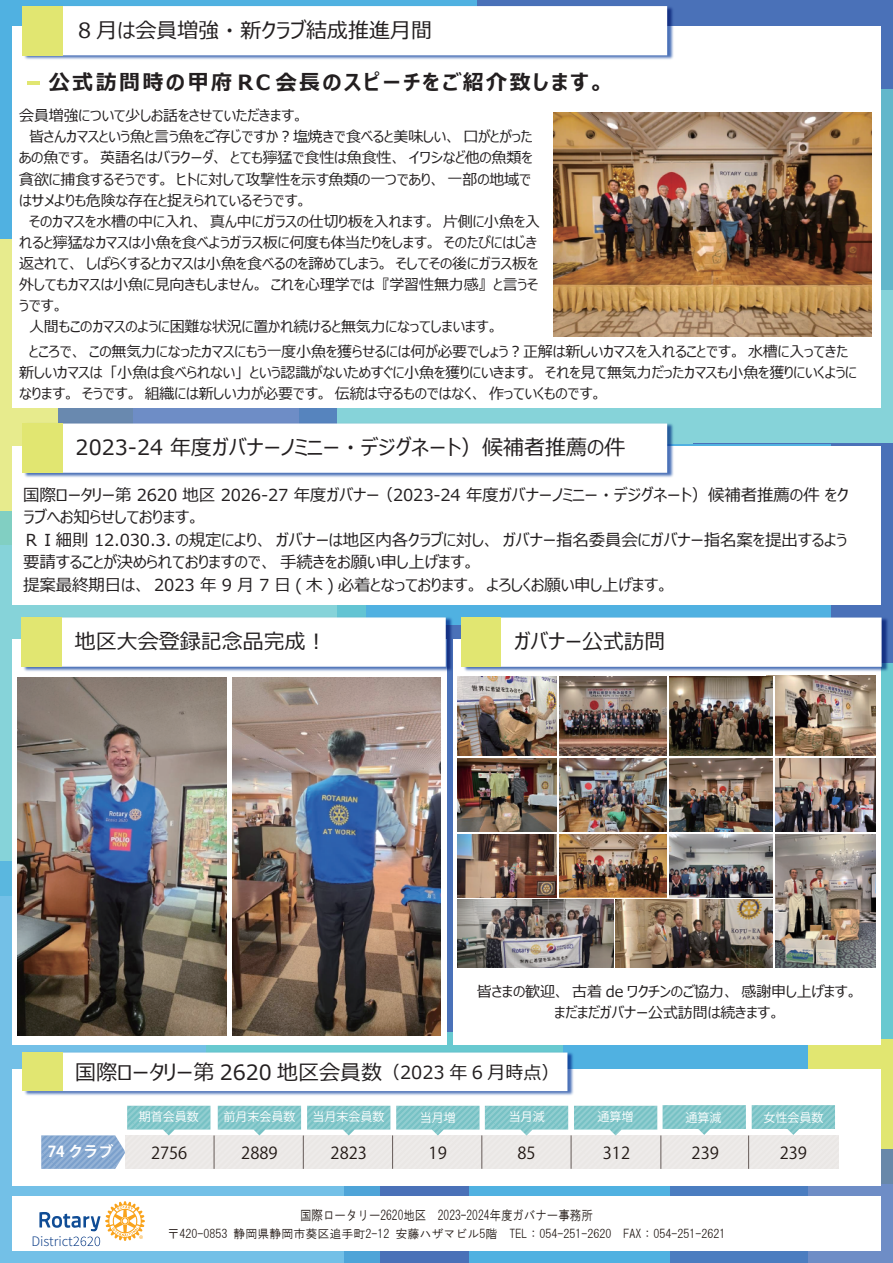
<style>
.page{position:relative;width:893px;height:1263px;background:#fff}
.page>*{position:absolute;margin:0;border:0;box-sizing:border-box;transform-origin:0 0}
.t1{font:21px "Meiryo UI";color:#231f20}
.t2{font:700 21px "Meiryo UI";letter-spacing:.115em;color:#231f20}
.t3{font:16.5px/22.5px "Meiryo UI";letter-spacing:-.01em;color:#231f20}
.t4{font:16.5px "Koz Go Pr 6 N";color:#211814}
.t5{font:15px/21px "Meiryo UI";letter-spacing:-.01em;color:#231f20}
.t6{font:700 15px "Koz Go Pr 6 N";color:#fff}
.t7{font:13.5px "HG Gothic M";color:#211814;scale:.85 1}
.t8{font:300 13.05px "Source Han Sans";color:#17468d}
.t9{font:12px "HG Gothic M";color:#211814}
.t10{font:12px "Koz Go Pr 6 N";color:#fff}
.s1{font-size:18px}
</style>
<div class="page">
<div style="left:440px;top:0;width:453px;height:289px;background:#4a71b8"></div>
<div style="left:786px;top:1004px;width:107px;height:180px;background:#e1e671"></div>
<svg style="left:337px;top:89px;width:556px;height:355px;background:#7fcdd6"></svg>
<div style="left:694px;top:444px;width:199px;height:446px;background:#4a71b8"></div>
<div style="left:337px;top:444px;width:494px;height:252px;background:#50b1e1"></div>
<svg style="left:38px;top:604px;width:328px;height:11px;background:#8ed5db"></svg>
<div style="left:578px;top:663px;width:315px;height:375px;background:#68c9d0"></div>
<div style="left:344px;top:626px;width:265px;height:637px;background:#4a71b8"></div>
<svg style="left:59px;top:408px;width:278px;height:14px;background:#698abe"></svg>
<svg style="left:38px;top:1045px;width:342px;height:218px;background:#75bfe6"></svg>
<div style="left:469px;top:979px;width:339px;height:284px;background:#50b1e1"></div>
<div style="left:206px;top:1032px;width:357px;height:142px;background:#68c9d0"></div>
<svg style="left:670px;top:1149px;width:223px;height:114px;background:#6188c3"></svg>
<img style="left:0;top:0;width:38px;height:1263px">
<div style="left:12px;top:1196px;width:869px;height:54px;background:#fff"></div>
<div style="left:12px;top:27px;width:869px;height:381px;background:#fff"></div>
<div style="left:12px;top:446px;width:869px;height:158px;background:#fff"></div>
<img style="left:0;top:985px;width:3px;height:243px">
<div style="left:12px;top:1070px;width:869px;height:116px;background:#fff"></div>
<div style="left:12px;top:640px;width:434px;height:405px;background:#fff"></div>
<div style="left:453px;top:640px;width:428px;height:405px;background:#fff"></div>
<div style="left:125px;top:1135px;width:268px;height:34px;background:#ebe9e7"></div>
<hr style="left:214px;top:1135px;width:1px;height:34px;background:#645a57">
<hr style="left:303px;top:1135px;width:1px;height:34px;background:#645a57">
<svg style="left:41px;top:1106px;width:169px;height:63px"></svg>
<div style="left:393px;top:1135px;width:267px;height:34px;background:#ebe8e6"></div>
<hr style="left:481px;top:1135px;width:1px;height:34px;background:#645a57">
<hr style="left:392px;top:1135px;width:1px;height:34px;background:#645a57">
<div style="left:571px;top:1135px;width:268px;height:34px;background:#ebe9e7"></div>
<hr style="left:571px;top:1135px;width:1px;height:34px;background:#645a57">
<hr style="left:748px;top:1135px;width:1px;height:34px;background:#645a57">
<hr style="left:661px;top:1135px;width:1px;height:34px;background:#645a57">
<svg style="left:218px;top:1106px;width:83px;height:29px"></svg>
<svg style="left:307px;top:1106px;width:83px;height:29px"></svg>
<svg style="left:396px;top:1106px;width:83px;height:29px"></svg>
<svg style="left:485px;top:1106px;width:83px;height:29px"></svg>
<svg style="left:574px;top:1106px;width:83px;height:29px"></svg>
<svg style="left:663px;top:1105px;width:83px;height:30px"></svg>
<svg style="left:752px;top:1105px;width:83px;height:30px"></svg>
<img style="left:23px;top:4px;width:653px;height:56px">
<div style="left:22px;top:6px;width:645px;height:49px;background:#fff;border:2px solid #fff"></div>
<div style="left:22px;top:6px;width:40px;height:49px;background:#e1e671"></div>
<img style="left:23px;top:422px;width:653px;height:56px">
<div style="left:22px;top:423px;width:645px;height:50px;background:#fff;border:2px solid #fff"></div>
<div style="left:22px;top:423px;width:40px;height:50px;background:#e1e671"></div>
<img style="left:553px;top:113px;width:318px;height:224px">
<img style="left:22px;top:615px;width:432px;height:58px">
<div style="left:21px;top:617px;width:425px;height:50px;background:#fff;border:2px solid #fff"></div>
<div style="left:21px;top:617px;width:41px;height:50px;background:#e1e671"></div>
<img style="left:464px;top:617px;width:424px;height:55px">
<div style="left:461px;top:617px;width:420px;height:50px;background:#fff;border:2px solid #fff"></div>
<div style="left:461px;top:617px;width:40px;height:50px;background:#e1e671"></div>
<img style="left:458px;top:676px;width:99px;height:80px">
<img style="left:775px;top:676px;width:100px;height:80px">
<img style="left:458px;top:758px;width:99px;height:140px">
<img style="left:669px;top:676px;width:104px;height:80px">
<img style="left:559px;top:676px;width:108px;height:156px">
<img style="left:669px;top:758px;width:104px;height:74px">
<img style="left:775px;top:758px;width:100px;height:210px">
<img style="left:559px;top:834px;width:108px;height:64px">
<img style="left:669px;top:834px;width:104px;height:64px">
<img style="left:458px;top:899px;width:156px;height:69px">
<img style="left:616px;top:899px;width:157px;height:69px">
<hr style="left:453px;top:832px;width:426px;height:2px;background:#fff">
<hr style="left:456px;top:757px;width:422px;height:1px;background:#fff">
<img style="left:23px;top:1051px;width:553px;height:45px">
<div style="left:22px;top:1052px;width:545px;height:39px;background:#fff;border:2px solid #fff"></div>
<div style="left:22px;top:1052px;width:40px;height:39px;background:#e1e671"></div>
<svg style="left:27px;top:82px;width:13px;height:3px"></svg>
<img style="left:232px;top:677px;width:209px;height:358px">
<img style="left:18px;top:677px;width:209px;height:358px">
<svg style="left:39px;top:1201px;width:106px;height:45px"></svg>
<h1 class="t1" style="left:78px;top:16px;width:356px">8 月は会員増強・新クラブ結成推進月間</h1>
<h1 class="t2" style="left:49px;top:68px;width:557px">公式訪問時の甲府 RC会長のスピーチをご紹介致します。</h1>
<p class="t5" style="left:19px;top:106px;width:522px">会員増強について少しお話をさせていただきます。<br>　皆さんカマスという魚と言う魚をご存じですか︖塩焼きで食べると美味しい、口がとがったあの魚です。英語名はバラクーダ、とても獰猛で食性は魚食性、イワシなど他の魚類を貪欲に捕食するそうです。ヒトに対して攻撃性を示す魚類の一つであり、一部の地域ではサメよりも危険な存在と捉えられているそうです。<br>　そのカマスを水槽の中に入れ、真ん中にガラスの仕切り板を入れます。片側に小魚を入れると獰猛なカマスは小魚を食べようガラス板に何度も体当たりをします。そのたびにはじき返されて、しばらくするとカマスは小魚を食べるのを諦めてしまう。そしてその後にガラス板を外してもカマスは小魚に見向きもしません。これを心理学では『学習性無力感』と言うそうです。<br>　人間もこのカマスのように困難な状況に置かれ続けると無気力になってしまいます。</p>
<p class="t5" style="left:19px;top:342px;width:839px">　ところで、この無気力になったカマスにもう一度小魚を獲らせるには何が必要でしょう︖正解は新しいカマスを入れることです。水槽に入ってきた新しいカマスは「小魚は食べられない」という認識がないためすぐに小魚を獲りにいきます。それを見て無気力だったカマスも小魚を獲りにいくようになります。そうです。組織には新しい力が必要です。伝統は守るものではなく、作っていくものです。</p>
<h1 class="t1" style="left:76px;top:432px;width:551px">2023-24 年度ガバナーノミニー・デジグネート）候補者推薦の件</h1>
<p class="t3" style="left:23px;top:484px;width:827px">国際ロータリー第 2620 地区 2026-27 年度ガバナー （2023-24 年度ガバナーノミニー・デジグネート）候補者推薦の件 をクラブへお知らせしております。<br>ＲＩ細則 12.030.3. の規定により、ガバナーは地区内各クラブに対し、ガバナー指名委員会にガバナー指名案を提出するよう要請することが決められておりますので、手続きをお願い申し上げます。<br>提案最終期日は、 2023 年 9 月 7 日 ( 木 ) 必着となっております。よろしくお願い申し上げます。</p>
<h1 class="t1" style="left:75px;top:626px;width:253px">地区大会登録記念品完成︕</h1>
<h1 class="t1" style="left:514px;top:626px;width:153px">ガバナー公式訪問</h1>
<p class="t5" style="left:477px;top:981px;width:382px;text-align:center">皆さまの歓迎、古着 de ワクチンのご協力、感謝申し上げます。まだまだガバナー公式訪問は続きます。</p>
<h1 class="t1" style="left:75px;top:1057px;width:486px">国際ロータリー第 2620 地区会員数<span class="s1">（2023 年 6 月時点）</span></h1>
<p class="t6" style="left:48px;top:1143px;width:67px">74 クラブ</p>
<p class="t8" style="left:31px;top:1234px;width:43px">District</p>
<p class="t10" style="left:139px;top:1110px;width:61px">期首会員数</p>
<p class="t10" style="left:223px;top:1110px;width:73px">前月末会員数</p>
<p class="t10" style="left:312px;top:1110px;width:73px">当月末会員数</p>
<p class="t10" style="left:420px;top:1110px;width:37px">当月増</p>
<p class="t10" style="left:509px;top:1110px;width:37px">当月減</p>
<p class="t10" style="left:598px;top:1110px;width:37px">通算増</p>
<p class="t10" style="left:685px;top:1110px;width:37px">通算減</p>
<p class="t10" style="left:763px;top:1110px;width:61px">女性会員数</p>
<p class="t4" style="left:151px;top:1143px;width:38px">2756</p>
<p class="t4" style="left:241px;top:1143px;width:38px">2889</p>
<p class="t4" style="left:331px;top:1143px;width:38px">2823</p>
<p class="t4" style="left:429px;top:1143px;width:20px">19</p>
<p class="t4" style="left:517px;top:1143px;width:20px">85</p>
<p class="t4" style="left:603px;top:1143px;width:29px">312</p>
<p class="t4" style="left:692px;top:1143px;width:29px">239</p>
<p class="t4" style="left:780px;top:1143px;width:29px">239</p>
<p class="t7" style="left:300px;top:1208px;width:346px">国際ロータリー2620地区　2023-2024年度ガバナー事務所</p>
<p class="t9" style="left:167px;top:1228px;width:559px">〒420-0853 静岡県静岡市葵区追手町2-12 安藤ハザマビル5階　TEL：054-251-2620　FAX：054-251-2621</p>
</div>
